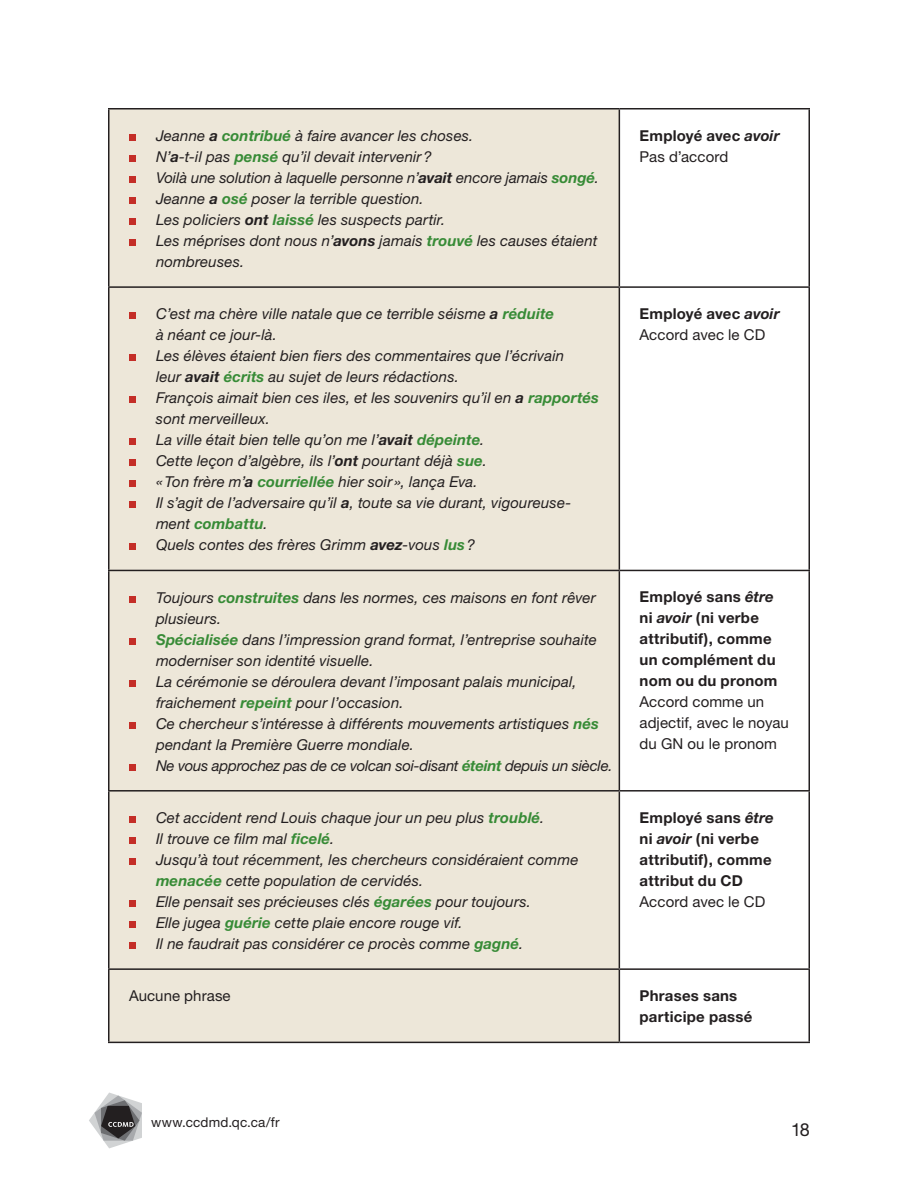
<style>
.page{position:relative;width:918px;height:1188px;background:#fff}
.page>*{position:absolute;margin:0;border:0;box-sizing:border-box;transform-origin:0 0}
.t1{font:18px "Helvetica Neue";color:#231f20}
.t2{font:italic 15px/21px "Helvetica Neue";letter-spacing:.01em;color:#231f20}
.t3{font:700 15px/21px "Helvetica Neue";letter-spacing:.015em;color:#231f20}
.t4{font:15px/21px "Helvetica Neue";letter-spacing:.005em;color:#231f20}
.t5{font:13.5px "Helvetica Neue";letter-spacing:.015em;color:#231f20}
.s1{font-weight:700}
.s2{font-weight:700;color:#378b36}
.s3{font-style:italic}
.s4{font-weight:400}
.s5{font-weight:700;font-style:italic}
</style>
<div class="page">
<svg style="left:89px;top:1093px;width:53px;height:55px"></svg>
<div style="left:110px;top:110px;width:509px;height:932px;background:#ede7d9"></div>
<hr style="left:108px;top:108px;width:511px;height:2px;background:#231f20">
<hr style="left:108px;top:109px;width:2px;height:177px;background:#231f20">
<hr style="left:619px;top:108px;width:191px;height:2px;background:#231f20">
<hr style="left:619px;top:109px;width:1px;height:177px;background:#231f20">
<hr style="left:808px;top:109px;width:2px;height:177px;background:#231f20">
<hr style="left:108px;top:286px;width:511px;height:2px;background:#231f20">
<hr style="left:108px;top:288px;width:2px;height:282px;background:#231f20">
<hr style="left:619px;top:286px;width:191px;height:2px;background:#231f20">
<hr style="left:619px;top:288px;width:1px;height:282px;background:#231f20">
<hr style="left:808px;top:288px;width:2px;height:282px;background:#231f20">
<hr style="left:108px;top:571px;width:2px;height:219px;background:#231f20">
<hr style="left:619px;top:571px;width:1px;height:219px;background:#231f20">
<hr style="left:808px;top:571px;width:2px;height:219px;background:#231f20">
<hr style="left:108px;top:790px;width:511px;height:2px;background:#231f20">
<hr style="left:108px;top:792px;width:2px;height:176px;background:#231f20">
<hr style="left:619px;top:790px;width:191px;height:2px;background:#231f20">
<hr style="left:619px;top:792px;width:1px;height:176px;background:#231f20">
<hr style="left:808px;top:792px;width:2px;height:176px;background:#231f20">
<hr style="left:108px;top:968px;width:511px;height:2px;background:#231f20">
<hr style="left:108px;top:970px;width:2px;height:72px;background:#231f20">
<hr style="left:619px;top:968px;width:191px;height:2px;background:#231f20">
<hr style="left:619px;top:970px;width:1px;height:72px;background:#231f20">
<hr style="left:808px;top:970px;width:2px;height:72px;background:#231f20">
<hr style="left:108px;top:1042px;width:511px;height:1px;background:#231f20">
<hr style="left:619px;top:1042px;width:191px;height:1px;background:#231f20">
<hr style="left:108px;top:570px;width:511px;height:1px;background:#231f20">
<hr style="left:619px;top:570px;width:191px;height:1px;background:#231f20">
<div style="left:129px;top:134px;width:7px;height:7px;background:#c42e27"></div>
<div style="left:129px;top:155px;width:7px;height:7px;background:#c42e27"></div>
<div style="left:129px;top:176px;width:7px;height:7px;background:#c42e27"></div>
<div style="left:129px;top:197px;width:7px;height:7px;background:#c42e27"></div>
<div style="left:129px;top:218px;width:7px;height:7px;background:#c42e27"></div>
<div style="left:129px;top:239px;width:7px;height:7px;background:#c42e27"></div>
<div style="left:129px;top:312px;width:7px;height:7px;background:#c42e27"></div>
<div style="left:129px;top:354px;width:7px;height:7px;background:#c42e27"></div>
<div style="left:129px;top:396px;width:7px;height:7px;background:#c42e27"></div>
<div style="left:129px;top:438px;width:7px;height:7px;background:#c42e27"></div>
<div style="left:129px;top:459px;width:7px;height:7px;background:#c42e27"></div>
<div style="left:129px;top:480px;width:7px;height:7px;background:#c42e27"></div>
<div style="left:129px;top:501px;width:7px;height:7px;background:#c42e27"></div>
<div style="left:129px;top:543px;width:7px;height:7px;background:#c42e27"></div>
<div style="left:129px;top:596px;width:7px;height:7px;background:#c42e27"></div>
<div style="left:129px;top:638px;width:7px;height:7px;background:#c42e27"></div>
<div style="left:129px;top:680px;width:7px;height:7px;background:#c42e27"></div>
<div style="left:129px;top:722px;width:7px;height:7px;background:#c42e27"></div>
<div style="left:129px;top:764px;width:7px;height:7px;background:#c42e27"></div>
<div style="left:129px;top:816px;width:7px;height:7px;background:#c42e27"></div>
<div style="left:129px;top:837px;width:7px;height:7px;background:#c42e27"></div>
<div style="left:129px;top:858px;width:7px;height:7px;background:#c42e27"></div>
<div style="left:129px;top:900px;width:7px;height:7px;background:#c42e27"></div>
<div style="left:129px;top:921px;width:7px;height:7px;background:#c42e27"></div>
<div style="left:129px;top:942px;width:7px;height:7px;background:#c42e27"></div>
<p class="t2" style="left:156px;top:125px;width:445px">Jeanne <span class="s1">a</span> <span class="s2">contribué</span> à faire avancer les choses.<br>N’<span class="s1">a</span>-t-il pas <span class="s2">pensé</span> qu’il devait intervenir?<br>Voilà une solution à laquelle personne n’<span class="s1">avait</span> encore jamais <span class="s2">songé</span>.<br>Jeanne <span class="s1">a</span> <span class="s2">osé</span> poser la terrible question.<br>Les policiers <span class="s1">ont</span> <span class="s2">laissé</span> les suspects partir.<br>Les méprises dont nous n’<span class="s1">avons</span> jamais <span class="s2">trouvé</span> les causes étaient nombreuses.</p>
<p class="t3" style="left:640px;top:125px;width:141px">Employé avec <span class="s3">avoir<br></span><span class="s4">Pas d’accord</span></p>
<p class="t2" style="left:156px;top:303px;width:445px">C’est ma chère ville natale que ce terrible séisme <span class="s1">a</span> <span class="s2">réduite<br></span>à néant ce jour-là.<br>Les élèves étaient bien fiers des commentaires que l’écrivain<br>leur <span class="s1">avait</span> <span class="s2">écrits</span> au sujet de leurs rédactions.<br>François aimait bien ces iles, et les souvenirs qu’il en <span class="s1">a</span> <span class="s2">rapportés </span>sont merveilleux.<br>La ville était bien telle qu’on me l’<span class="s1">avait</span> <span class="s2">dépeinte</span>.<br>Cette leçon d’algèbre, ils l’<span class="s1">ont</span> pourtant déjà <span class="s2">sue</span>.<br>«Ton frère m’<span class="s1">a</span> <span class="s2">courriellée</span> hier soir », lança Eva.<br>Il s’agit de l’adversaire qu’il <span class="s1">a</span>, toute sa vie durant, vigoureuse&shy;ment <span class="s2">combattu</span>.<br>Quels contes des frères Grimm <span class="s1">avez</span>-vous <span class="s2">lus</span>?</p>
<p class="t4" style="left:640px;top:303px;width:141px"><span class="s1">Employé avec</span> <span class="s5">avoir<br></span>Accord avec le CD</p>
<p class="t2" style="left:156px;top:586px;width:458px">Toujours <span class="s2">construites</span> dans les normes, ces maisons en font rêver plusieurs.<br><span class="s2">Spécialisée</span> dans l’impression grand format, l’entreprise souhaite moderniser son identité visuelle.<br>La cérémonie se déroulera devant l’imposant palais municipal, fraichement <span class="s2">repeint</span> pour l’occasion.<br>Ce chercheur s’intéresse à différents mouvements artistiques <span class="s2">nés </span>pendant la Première Guerre mondiale.<br>Ne vous approchez pas de ce volcan soi-disant <span class="s2">éteint</span> depuis un siècle.</p>
<p class="t3" style="left:640px;top:586px;width:139px">Employé sans <span class="s3">être </span>ni <span class="s3">avoir</span> (ni verbe attributif), comme un complément du nom ou du pronom</p>
<p class="t4" style="left:640px;top:691px;width:151px">Accord comme un adjectif, avec le noyau du GN ou le pronom</p>
<p class="t2" style="left:156px;top:807px;width:424px">Cet accident rend Louis chaque jour un peu plus <span class="s2">troublé</span>.<br>Il trouve ce film mal <span class="s2">ficelé</span>.<br>Jusqu’à tout récemment, les chercheurs considéraient comme <span class="s2">menacée</span> cette population de cervidés.<br>Elle pensait ses précieuses clés <span class="s2">égarées</span> pour toujours.<br>Elle jugea <span class="s2">guérie</span> cette plaie encore rouge vif.<br>Il ne faudrait pas considérer ce procès comme <span class="s2">gagné</span>.</p>
<p class="t3" style="left:640px;top:807px;width:136px">Employé sans <span class="s3">être </span>ni <span class="s3">avoir</span> (ni verbe attributif), comme attribut du CD</p>
<p class="t4" style="left:640px;top:891px;width:127px">Accord avec le CD</p>
<p class="t4" style="left:129px;top:985px;width:103px">Aucune phrase</p>
<p class="t3" style="left:640px;top:985px;width:114px">Phrases sans participe passé</p>
<p class="t5" style="left:151px;top:1114px;width:130px">www.ccdmd.qc.ca/fr</p>
<p class="t1" style="left:791px;top:1119px;width:20px">18</p>
</div>
